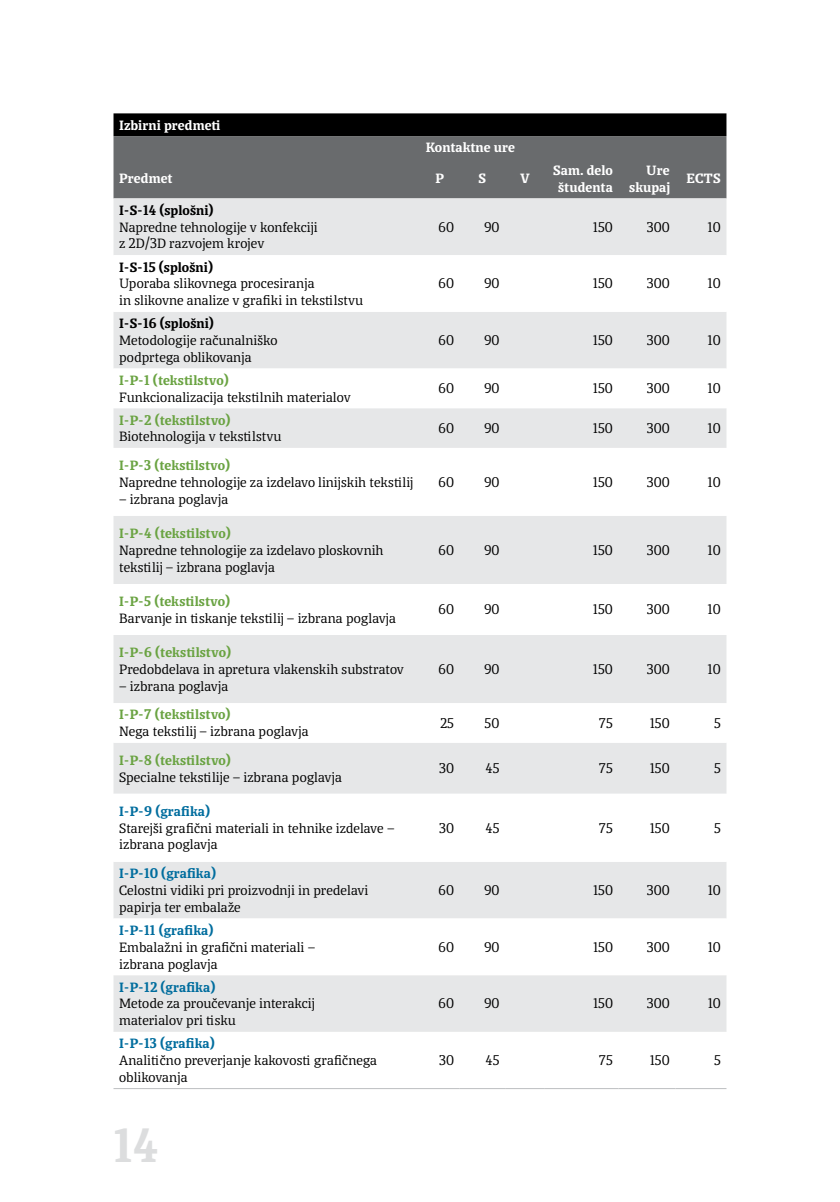
<style>
.page{position:relative;width:840px;height:1202px;background:#fff}
.page>*{position:absolute;margin:0;border:0;box-sizing:border-box;transform-origin:0 0}
.t1{font:700 48px "general";color:#dcddde}
.t2{font:14px/16.8px "general";color:#000}
.t3{font:700 14px "general";color:#6aa342}
.t4{font:700 14px "general";color:#006d9e}
.t5{font:700 14px/16.8px "general";color:#fff;text-align:center}
.t6{font:700 14px "general";color:#000}
</style>
<div class="page">
<svg style="left:113px;top:113px;width:613px;height:85px;background:#4e4f50"></svg>
<div style="left:113px;top:198px;width:613px;height:57px;background:#e6e7e8"></div>
<svg style="left:113px;top:312px;width:613px;height:720px;fill:#e6e7e8"></svg>
<svg style="left:420px;top:918px;width:306px;height:114px"></svg>
<hr style="left:113px;top:1088px;width:307px;height:1px;background:#bcbec0">
<hr style="left:420px;top:1088px;width:39px;height:1px;background:#bcbec0">
<hr style="left:459px;top:1088px;width:46px;height:1px;background:#bcbec0">
<hr style="left:505px;top:1088px;width:39px;height:1px;background:#bcbec0">
<hr style="left:544px;top:1088px;width:74px;height:1px;background:#bcbec0">
<hr style="left:618px;top:1088px;width:57px;height:1px;background:#bcbec0">
<hr style="left:675px;top:1088px;width:51px;height:1px;background:#bcbec0">
<p class="t5" style="left:119px;top:118px;width:103px">Izbirni predmeti</p>
<p class="t5" style="left:425px;top:141px;width:91px">Kontaktne ure</p>
<p class="t5" style="left:119px;top:172px;width:55px">Predmet</p>
<p class="t5" style="left:435px;top:172px;width:10px">P</p>
<p class="t5" style="left:478px;top:172px;width:9px">S</p>
<p class="t5" style="left:520px;top:172px;width:11px">V</p>
<p class="t5" style="left:552px;top:163px;width:61px">Sam. delo študenta</p>
<p class="t5" style="left:629px;top:163px;width:42px;text-align:right">Ure skupaj</p>
<p class="t5" style="left:686px;top:172px;width:36px">ECTS</p>
<p class="t6" style="left:119px;top:202px;width:96px">I-S-14 (splošni)</p>
<p class="t2" style="left:119px;top:220px;width:200px">Napredne tehnologije v konfekciji z 2D/3D razvojem krojev</p>
<p class="t2" style="left:438px;top:220px;width:17px">60</p>
<p class="t2" style="left:483px;top:220px;width:17px">90</p>
<p class="t2" style="left:592px;top:220px;width:21px">150</p>
<p class="t2" style="left:646px;top:220px;width:24px">300</p>
<p class="t2" style="left:707px;top:220px;width:15px">10</p>
<p class="t6" style="left:119px;top:259px;width:95px">I-S-15 (splošni)</p>
<p class="t2" style="left:119px;top:276px;width:245px">Uporaba slikovnega procesiranja<br>in slikovne analize v grafiki in tekstilstvu</p>
<p class="t2" style="left:438px;top:276px;width:17px">60</p>
<p class="t2" style="left:483px;top:276px;width:17px">90</p>
<p class="t2" style="left:592px;top:276px;width:21px">150</p>
<p class="t2" style="left:646px;top:276px;width:24px">300</p>
<p class="t2" style="left:707px;top:276px;width:15px">10</p>
<p class="t6" style="left:119px;top:316px;width:96px">I-S-16 (splošni)</p>
<p class="t2" style="left:119px;top:333px;width:160px">Metodologije računalniško podprtega oblikovanja</p>
<p class="t2" style="left:438px;top:333px;width:17px">60</p>
<p class="t2" style="left:483px;top:333px;width:17px">90</p>
<p class="t2" style="left:592px;top:333px;width:21px">150</p>
<p class="t2" style="left:646px;top:333px;width:24px">300</p>
<p class="t2" style="left:707px;top:333px;width:15px">10</p>
<p class="t3" style="left:119px;top:372px;width:111px">I-P-1 (tekstilstvo)</p>
<p class="t2" style="left:119px;top:390px;width:233px">Funkcionalizacija tekstilnih materialov</p>
<p class="t2" style="left:438px;top:381px;width:17px">60</p>
<p class="t2" style="left:483px;top:381px;width:17px">90</p>
<p class="t2" style="left:592px;top:381px;width:21px">150</p>
<p class="t2" style="left:646px;top:381px;width:24px">300</p>
<p class="t2" style="left:707px;top:381px;width:15px">10</p>
<p class="t3" style="left:119px;top:412px;width:113px">I-P-2 (tekstilstvo)</p>
<p class="t2" style="left:119px;top:429px;width:164px">Biotehnologija v tekstilstvu</p>
<p class="t3" style="left:119px;top:458px;width:112px">I-P-3 (tekstilstvo)</p>
<p class="t2" style="left:119px;top:475px;width:295px">Napredne tehnologije za izdelavo linijskih tekstilij</p>
<p class="t2" style="left:119px;top:492px;width:111px">– izbrana poglavja</p>
<p class="t2" style="left:438px;top:421px;width:17px">60</p>
<p class="t2" style="left:483px;top:421px;width:17px">90</p>
<p class="t2" style="left:592px;top:421px;width:21px">150</p>
<p class="t2" style="left:646px;top:421px;width:24px">300</p>
<p class="t2" style="left:707px;top:421px;width:15px">10</p>
<p class="t2" style="left:438px;top:475px;width:17px">60</p>
<p class="t2" style="left:483px;top:475px;width:17px">90</p>
<p class="t2" style="left:592px;top:475px;width:21px">150</p>
<p class="t2" style="left:646px;top:475px;width:24px">300</p>
<p class="t2" style="left:707px;top:475px;width:15px">10</p>
<p class="t3" style="left:119px;top:526px;width:113px">I-P-4 (tekstilstvo)</p>
<p class="t2" style="left:119px;top:543px;width:266px">Napredne tehnologije za izdelavo ploskovnih tekstilij – izbrana poglavja</p>
<p class="t2" style="left:438px;top:543px;width:17px">60</p>
<p class="t2" style="left:483px;top:543px;width:17px">90</p>
<p class="t2" style="left:592px;top:543px;width:21px">150</p>
<p class="t2" style="left:646px;top:543px;width:24px">300</p>
<p class="t2" style="left:707px;top:543px;width:15px">10</p>
<p class="t3" style="left:119px;top:594px;width:112px">I-P-5 (tekstilstvo)</p>
<p class="t2" style="left:119px;top:611px;width:278px">Barvanje in tiskanje tekstilij – izbrana poglavja</p>
<p class="t2" style="left:438px;top:602px;width:17px">60</p>
<p class="t2" style="left:483px;top:602px;width:17px">90</p>
<p class="t2" style="left:592px;top:602px;width:21px">150</p>
<p class="t2" style="left:646px;top:602px;width:24px">300</p>
<p class="t2" style="left:707px;top:602px;width:15px">10</p>
<p class="t3" style="left:119px;top:645px;width:113px">I-P-6 (tekstilstvo)</p>
<p class="t2" style="left:119px;top:662px;width:286px">Predobdelava in apretura vlakenskih substratov</p>
<p class="t2" style="left:119px;top:679px;width:111px">– izbrana poglavja</p>
<p class="t3" style="left:119px;top:707px;width:113px">I-P-7 (tekstilstvo)</p>
<p class="t2" style="left:119px;top:724px;width:191px">Nega tekstilij – izbrana poglavja</p>
<p class="t3" style="left:119px;top:752px;width:113px">I-P-8 (tekstilstvo)</p>
<p class="t2" style="left:119px;top:769px;width:224px">Specialne tekstilije – izbrana poglavja</p>
<p class="t2" style="left:438px;top:662px;width:17px">60</p>
<p class="t2" style="left:483px;top:662px;width:17px">90</p>
<p class="t2" style="left:592px;top:662px;width:21px">150</p>
<p class="t2" style="left:646px;top:662px;width:24px">300</p>
<p class="t2" style="left:707px;top:662px;width:15px">10</p>
<p class="t2" style="left:440px;top:716px;width:16px">25</p>
<p class="t2" style="left:484px;top:716px;width:16px">50</p>
<p class="t2" style="left:598px;top:716px;width:16px">75</p>
<p class="t2" style="left:649px;top:716px;width:21px">150</p>
<p class="t2" style="left:713px;top:716px;width:8px">5</p>
<p class="t2" style="left:439px;top:761px;width:16px">30</p>
<p class="t2" style="left:485px;top:761px;width:15px">45</p>
<p class="t2" style="left:598px;top:761px;width:16px">75</p>
<p class="t2" style="left:649px;top:761px;width:21px">150</p>
<p class="t2" style="left:713px;top:761px;width:8px">5</p>
<p class="t4" style="left:119px;top:803px;width:92px">I-P-9 (grafika)</p>
<p class="t2" style="left:119px;top:821px;width:277px">Starejši grafični materiali in tehnike izdelave – izbrana poglavja</p>
<p class="t2" style="left:439px;top:821px;width:16px">30</p>
<p class="t2" style="left:485px;top:821px;width:15px">45</p>
<p class="t2" style="left:598px;top:821px;width:16px">75</p>
<p class="t2" style="left:649px;top:821px;width:21px">150</p>
<p class="t2" style="left:713px;top:821px;width:8px">5</p>
<p class="t4" style="left:119px;top:866px;width:98px">I-P-10 (grafika)</p>
<p class="t2" style="left:119px;top:883px;width:251px">Celostni vidiki pri proizvodnji in predelavi papirja ter embalaže</p>
<p class="t2" style="left:438px;top:883px;width:17px">60</p>
<p class="t2" style="left:484px;top:883px;width:17px">90</p>
<p class="t2" style="left:592px;top:883px;width:21px">150</p>
<p class="t2" style="left:646px;top:883px;width:24px">300</p>
<p class="t2" style="left:707px;top:883px;width:15px">10</p>
<p class="t4" style="left:119px;top:922px;width:96px">I-P-11 (grafika)</p>
<p class="t2" style="left:119px;top:940px;width:197px">Embalažni in grafični materiali – izbrana poglavja</p>
<p class="t2" style="left:438px;top:940px;width:17px">60</p>
<p class="t2" style="left:484px;top:940px;width:17px">90</p>
<p class="t2" style="left:592px;top:940px;width:21px">150</p>
<p class="t2" style="left:646px;top:940px;width:24px">300</p>
<p class="t2" style="left:707px;top:940px;width:15px">10</p>
<p class="t4" style="left:119px;top:979px;width:98px">I-P-12 (grafika)</p>
<p class="t2" style="left:119px;top:996px;width:197px">Metode za proučevanje interakcij materialov pri tisku</p>
<p class="t2" style="left:438px;top:996px;width:17px">60</p>
<p class="t2" style="left:484px;top:996px;width:17px">90</p>
<p class="t2" style="left:592px;top:996px;width:21px">150</p>
<p class="t2" style="left:646px;top:996px;width:24px">300</p>
<p class="t2" style="left:707px;top:996px;width:15px">10</p>
<p class="t4" style="left:119px;top:1036px;width:97px">I-P-13 (grafika)</p>
<p class="t2" style="left:119px;top:1053px;width:259px">Analitično preverjanje kakovosti grafičnega oblikovanja</p>
<p class="t2" style="left:439px;top:1053px;width:16px">30</p>
<p class="t2" style="left:485px;top:1053px;width:15px">45</p>
<p class="t2" style="left:598px;top:1053px;width:16px">75</p>
<p class="t2" style="left:649px;top:1053px;width:21px">150</p>
<p class="t2" style="left:713px;top:1053px;width:8px">5</p>
<h1 class="t1" style="left:113px;top:1119px;width:47px">14</h1>
</div>
